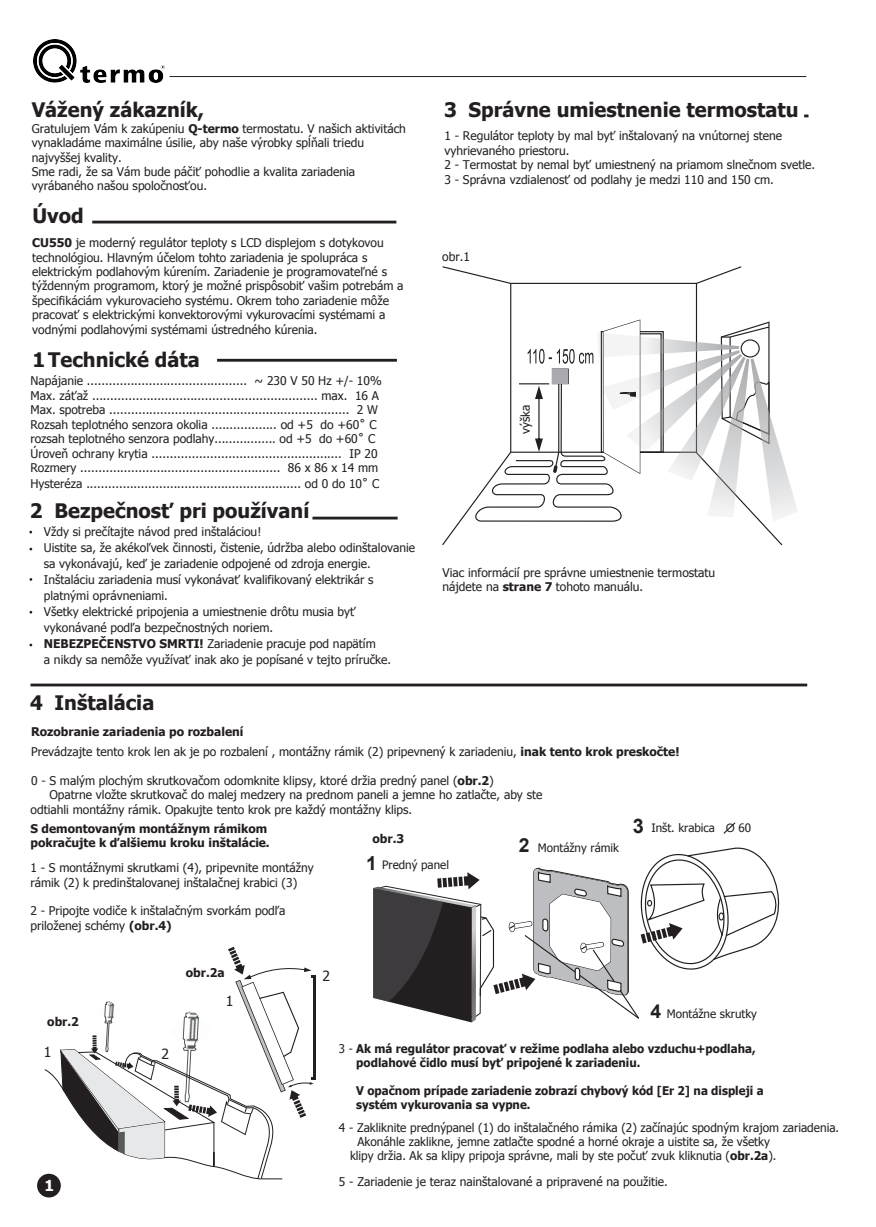
<style>
.page{position:relative;width:876px;height:1227px;background:#fff}
.page>*{position:absolute;margin:0;border:0;box-sizing:border-box;transform-origin:0 0}
.t1{font:700 20px "Tahoma";color:#231f20}
.t2{font:700 20px "Arial";color:#231f20}
.t3{font:700 19.4px "Arial";color:#231f20}
.t4{font:700 15.2px "Tahoma";color:#fff}
.t5{font:14px "Tahoma";color:#231f20}
.t6{font:12px/14.4px "Tahoma";color:#231f20}
.t7{font:700 12px/13.8px "Tahoma";color:#231f20;scale:.96 1}
.t8{font:700 12px/14.4px "Tahoma";color:#231f20}
.t9{font:11.6px "Tahoma";color:#231f20}
.s1{font-weight:700}
.s2{font-family:"Arial"}
.s3{font-family:"Arial";font-weight:700;font-size:19.4px}
.s4{font-weight:400}
</style>
<div class="page">
<svg style="left:92px;top:220px;width:304px;height:4px"></svg>
<hr style="left:217px;top:359px;width:180px;height:2px;background:#231f20">
<hr style="left:312px;top:517px;width:85px;height:2px;background:#231f20">
<div style="left:37px;top:1173px;width:24px;height:24px;background:#231f20;border-radius:50%"></div>
<hr style="left:30px;top:683px;width:776px;height:3px;background:#231f20">
<hr style="left:313px;top:975px;width:2px;height:105px;background:#231f20">
<svg style="left:373px;top:847px;width:407px;height:175px"></svg>
<svg style="left:723px;top:822px;width:13px;height:12px"></svg>
<svg style="left:442px;top:266px;width:355px;height:280px"></svg>
<svg style="left:44px;top:946px;width:269px;height:252px"></svg>
<hr style="left:169px;top:76px;width:636px;height:1px;background:#231f20">
<img style="left:33px;top:39px;width:131px;height:44px">
<h1 class="t1" style="left:32px;top:95px;width:174px">Vážený zákazník,</h1>
<p class="t6" style="left:32px;top:121px;width:375px">Gratulujem Vám k zakúpeniu <span class="s1">Q-termo</span> termostatu. V našich aktivitách vynakladáme maximálne úsilie, aby naše výrobky spĺňali triedu najvyššej kvality.<br>Sme radi, že sa Vám bude páčiť pohodlie a kvalita zariadenia vyrábaného našou spoločnosťou.</p>
<h1 class="t1" style="left:32px;top:201px;width:53px">Úvod</h1>
<p class="t6" style="left:32px;top:235px;width:372px"><span class="s1">CU550</span> je moderný regulátor teploty s LCD displejom s dotykovou technológiou. Hlavným účelom tohto zariadenia je spolupráca s elektrickým podlahovým kúrením. Zariadenie je programovateľné s týždenným programom, ktorý je možné prispôsobiť vašim potrebám a špecifikáciám vykurovacieho systému. Okrem toho zariadenie môže pracovať s elektrickými konvektorovými vykurovacími systémami a vodnými podlahovými systémami ústredného kúrenia.</p>
<h1 class="t1" style="left:32px;top:346px;width:169px">1Technické dáta</h1>
<p class="t6" style="left:30px;top:373px;width:352px">Napájanie ............................................ ~ 230 V 50 Hz +/- 10% Max. záťaž .............................................................. max. 16 A Max. spotreba .................................................................. 2 W Rozsah teplotného senzora okolia .................. od +5 do +60˚ C rozsah teplotného senzora podlahy................. od +5 do +60˚ C Úroveň ochrany krytia .................................................... IP 20<br>Rozmery ....................................................... 86 x 86 x 14 mm Hysteréza ........................................................... od 0 do 10˚ C</p>
<h1 class="t1" style="left:30px;top:497px;width:281px">2 Bezpečnosť pri používaní</h1>
<p class="t6" style="left:44px;top:522px;width:372px;line-height:16px">Vždy si prečítajte návod pred inštaláciou!<br>Uistite sa, že akékoľvek činnosti, čistenie, údržba alebo odinštalovanie sa vykonávajú, keď je zariadenie odpojené od zdroja energie.<br>Inštaláciu zariadenia musí vykonávať kvalifikovaný elektrikár s platnými oprávneniami.<br>Všetky elektrické pripojenia a umiestnenie drôtu musia byť vykonávané podľa bezpečnostných noriem.<br><span class="s1">NEBEZPEČENSTVO SMRTI!</span> Zariadenie pracuje pod napätím<br>a nikdy sa nemôže využívať inak ako je popísané v tejto príručke.</p>
<h1 class="t1" style="left:444px;top:96px;width:356px">3 Správne umiestnenie termostatu</h1>
<p class="t6" style="left:444px;top:128px;width:372px">1 - Regulátor teploty by mal byť inštalovaný na vnútornej stene vyhrievaného priestoru.<br>2 - Termostat by nemal byť umiestnený na priamom slnečnom svetle.<br>3 - Správna vzdialenosť od podlahy je medzi 110 and 150 cm.</p>
<p class="t6" style="left:442px;top:249px;width:29px">obr.1</p>
<p class="t6" style="left:517px;top:434px;width:31px;rotate:-90deg">výška</p>
<p class="t6" style="left:442px;top:564px;width:274px">Viac informácií pre správne umiestnenie termostatu nájdete na <span class="s1">strane 7</span> tohoto manuálu.</p>
<h1 class="t1" style="left:30px;top:689px;width:126px">4 Inštalácia</h1>
<p class="t6" style="left:31px;top:720px;width:649px;line-height:20.6px"><span class="s1">Rozobranie zariadenia po rozbalení<br></span>Prevádzajte tento krok len ak je po rozbalení , montážny rámik (2) pripevnený k zariadeniu, <span class="s1">inak tento krok preskočte!</span></p>
<p class="t6" style="left:31px;top:773px;width:464px">0 - S malým plochým skrutkovačom odomknite klipsy, ktoré držia predný panel (<span class="s1">obr.2</span>)</p>
<p class="t6" style="left:49px;top:787px;width:494px">Opatrne vložte skrutkovač do malej medzery na prednom paneli a jemne ho zatlačte, aby ste</p>
<p class="t6" style="left:31px;top:801px;width:383px">odtiahli montážny rámik. Opakujte tento krok pre každý montážny klips.</p>
<p class="t8" style="left:30px;top:820px;width:240px">S demontovaným montážnym rámikom pokračujte k ďalšiemu kroku inštalácie.</p>
<p class="t6" style="left:30px;top:860px;width:285px">1 - S montážnymi skrutkami (4), pripevnite montážny rámik (2) k predinštalovanej inštalačnej krabici (3)</p>
<p class="t6" style="left:30px;top:903px;width:256px">2 - Pripojte vodiče k inštalačným svorkám podľa priloženej schémy <span class="s1">(obr.4)</span></p>
<h1 class="t2" style="left:632px;top:812px;width:13px">3</h1>
<p class="t9" style="left:651px;top:820px;width:101px">Inšt. krabica <span class="s2">O</span> 60</p>
<p class="t8" style="left:372px;top:830px;width:33px">obr.3</p>
<h2 class="t3" style="left:518px;top:831px;width:12px">2</h2>
<p class="t9" style="left:537px;top:839px;width:83px">Montážny rámik</p>
<h2 class="t3" style="left:366px;top:849px;width:12px">1</h2>
<p class="t9" style="left:382px;top:856px;width:68px">Predný panel</p>
<p class="t8" style="left:47px;top:1013px;width:33px">obr.2</p>
<p class="t5" style="left:44px;top:1042px;width:9px">1</p>
<p class="t5" style="left:161px;top:1044px;width:9px">2</p>
<p class="t8" style="left:186px;top:964px;width:40px">obr.2a</p>
<p class="t5" style="left:226px;top:992px;width:9px">1</p>
<p class="t4" style="left:45px;top:1175px;width:11px">1</p>
<p class="t5" style="left:322px;top:966px;width:9px">2</p>
<p class="t9" style="left:650px;top:1006px;width:108px"><span class="s3">4</span> Montážne skrutky</p>
<p class="t7" style="left:339px;top:1041px;width:435px"><span class="s4">3 -</span> Ak má regulátor pracovať v režime podlaha alebo vzduchu+podlaha,</p>
<p class="t7" style="left:356px;top:1055px;width:297px">podlahové čidlo musí byť pripojené k zariadeniu.</p>
<p class="t7" style="left:356px;top:1083px;width:425px">V opačnom prípade zariadenie zobrazí chybový kód [Er 2] na displeji a systém vykurovania sa vypne.</p>
<p class="t6" style="left:339px;top:1120px;width:501px">4 - Zakliknite prednýpanel (1) do inštalačného rámika (2) začínajúc spodným krajom zariadenia.</p>
<p class="t6" style="left:357px;top:1134px;width:414px">Akonáhle zaklikne, jemne zatlačte spodné a horné okraje a uistite sa, že všetky</p>
<p class="t6" style="left:350px;top:1148px;width:427px">klipy držia. Ak sa klipy pripoja správne, mali by ste počuť zvuk kliknutia (<span class="s1">obr.2a</span>).</p>
<p class="t6" style="left:339px;top:1174px;width:330px">5 - Zariadenie je teraz nainštalované a pripravené na použitie.</p>
</div>
